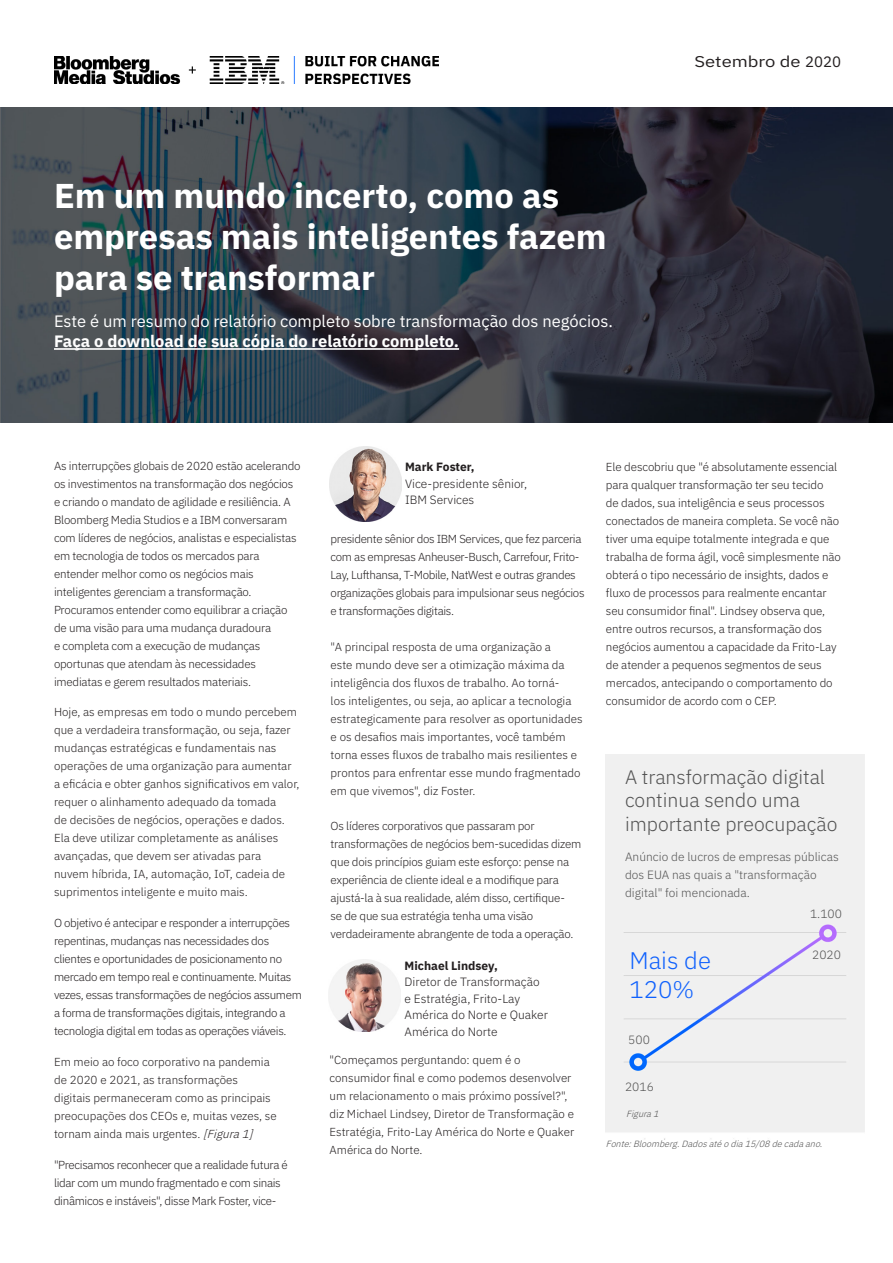
<style>
.page{position:relative;width:893px;height:1263px;background:#fff}
.page>*{position:absolute;margin:0;border:0;box-sizing:border-box;transform-origin:0 0}
.t1{font:700 34.5px/41.4px "IBM Plex Sans";color:#fff}
.t2{font:300 24px/28.8px "IBM Plex Sans";color:#0f61fd}
.t3{font:300 19.5px/23.4px "IBM Plex Sans";color:#525252}
.t4{font:16.5px "IBM Plex Sans";color:#fff}
.t5{font:700 16.5px "IBM Plex Sans";color:#fff}
.t6{font:15.6px "IBM Plex Sans";color:#231f20;scale:1.19 1}
.t7{font:300 12px/16.5px "IBM Plex Sans";color:#231f20}
.t8{font:300 12px/18px "IBM Plex Sans";color:#525252}
.t9{font:700 12px "IBM Plex Sans";color:#231f20}
.t10{font:300 11.7px/18px "IBM Plex Sans";letter-spacing:-.01em;color:#231f20}
.t11{font:300 11.7px/18px "IBM Plex Sans";letter-spacing:-.03em;color:#231f20}
.t12{font:italic 300 9px "IBM Plex Sans";color:#525252}
.s1{font-size:15px}
.s2{font-style:italic}
</style>
<div class="page">
<img style="left:330px;top:446px;width:72px;height:76px">
<img style="left:328px;top:959px;width:72px;height:72px">
<img style="left:54px;top:56px;width:384px;height:27px">
<img style="left:0;top:107px;width:893px;height:315px">
<div style="left:606px;top:754px;width:258px;height:386px;background:#f0f0f0"></div>
<hr style="left:54px;top:348px;width:405px;height:2px;background:#fff">
<h1 class="t1" style="left:54px;top:172px;width:554px">Em um mundo incerto, como as empresas mais inteligentes fazem para se transformar</h1>
<h3 class="t4" style="left:54px;top:309px;width:560px">Este é um resumo do relatório completo sobre transformação dos negócios.</h3>
<h3 class="t5" style="left:54px;top:328px;width:407px">Faça o download de sua cópia do relatório completo.</h3>
<h3 class="t6" style="left:694px;top:50px;width:125px">Setembro de <span class="s1">2020</span></h3>
<p class="t10" style="left:54px;top:455px;width:248px">As interrupções globais de 2020 estão acelerando os investimentos na transformação dos negócios e criando o mandato de agilidade e resiliência. A Bloomberg Media Studios e a IBM conversaram com líderes de negócios, analistas e especialistas em tecnologia de todos os mercados para entender melhor como os negócios mais inteligentes gerenciam a transformação.<br>Procuramos entender como equilibrar a criação de uma visão para uma mudança duradoura<br>e completa com a execução de mudanças oportunas que atendam às necessidades imediatas e gerem resultados materiais.</p>
<p class="t10" style="left:54px;top:702px;width:247px">Hoje, as empresas em todo o mundo percebem que a verdadeira transformação, ou seja, fazer mudanças estratégicas e fundamentais nas operações de uma organização para aumentar a eficácia e obter ganhos significativos em valor, requer o alinhamento adequado da tomada<br>de decisões de negócios, operações e dados.<br>Ela deve utilizar completamente as análises avançadas, que devem ser ativadas para<br>nuvem híbrida, IA, automação, IoT, cadeia de suprimentos inteligente e muito mais.</p>
<p class="t11" style="left:54px;top:913px;width:249px">O objetivo é antecipar e responder a interrupções repentinas, mudanças nas necessidades dos clientes e oportunidades de posicionamento no mercado em tempo real e continuamente. Muitas vezes, essas transformações de negócios assumem a forma de transformações digitais, integrando a tecnologia digital em todas as operações viáveis.</p>
<p class="t10" style="left:54px;top:1052px;width:224px">Em meio ao foco corporativo na pandemia de 2020 e 2021, as transformações digitais permaneceram como as principais preocupações dos CEOs e, muitas vezes, se tornam ainda mais urgentes. <span class="s2">[Figura1]</span></p>
<p class="t11" style="left:54px;top:1155px;width:235px">"Precisamos reconhecer que a realidade futura é lidar com um mundo fragmentado e com sinais dinâmicos e instáveis", disse Mark Foster, vice-</p>
<p class="t9" style="left:405px;top:457px;width:71px">Mark Foster,</p>
<p class="t7" style="left:405px;top:474px;width:124px">Vice-presidente sênior,<br>IBM Services</p>
<p class="t11" style="left:331px;top:529px;width:255px">presidente sênior dos IBM Services, que fez parceria com as empresas Anheuser-Busch, Carrefour, Frito-Lay, Lufthansa, T-Mobile, NatWest e outras grandes organizações globais para impulsionar seus negócios e transformações digitais.</p>
<p class="t10" style="left:331px;top:636px;width:254px">"A principal resposta de uma organização a<br>este mundo deve ser a otimização máxima da inteligência dos fluxos de trabalho. Ao torná-<br>los inteligentes, ou seja, ao aplicar a tecnologia estrategicamente para resolver as oportunidades e os desafios mais importantes, você também torna esses fluxos de trabalho mais resilientes e prontos para enfrentar esse mundo fragmentado em que vivemos", diz Foster.</p>
<p class="t10" style="left:331px;top:816px;width:252px">Os líderes corporativos que passaram por transformações de negócios bem-sucedidas dizem que dois princípios guiam este esforço: pense na experiência de cliente ideal e a modifique para ajustá-la à sua realidade, além disso, certifique-<br>se de que sua estratégia tenha uma visão verdadeiramente abrangente de toda a operação.</p>
<p class="t9" style="left:405px;top:956px;width:95px">Michael Lindsey,</p>
<p class="t7" style="left:405px;top:972px;width:145px">Diretor de Transformação e Estratégia, Frito-Lay<br>América do Norte e Quaker<br>América do Norte</p>
<p class="t10" style="left:330px;top:1049px;width:246px">"Começamos perguntando: quem é o consumidor final e como podemos desenvolver um relacionamento o mais próximo possível?", diz Michael Lindsey, Diretor de Transformação e Estratégia, Frito-Lay América do Norte e Quaker América do Norte.</p>
<p class="t10" style="left:606px;top:456px;width:236px">Ele descobriu que "é absolutamente essencial para qualquer transformação ter seu tecido<br>de dados, sua inteligência e seus processos conectados de maneira completa. Se você não tiver uma equipe totalmente integrada e que trabalha de forma ágil, você simplesmente não obterá o tipo necessário de insights, dados e fluxo de processos para realmente encantar seu consumidor final". Lindsey observa que, entre outros recursos, a transformação dos negócios aumentou a capacidade da Frito-Lay de atender a pequenos segmentos de seus mercados, antecipando o comportamento do consumidor de acordo com o CEP.</p>
<h3 class="t3" style="left:625px;top:764px;width:214px">A transformação digital continua sendo uma importante preocupação</h3>
<p class="t8" style="left:625px;top:847px;width:215px">Anúncio de lucros de empresas públicas dos EUA nas quais a "transformação digital" foi mencionada.</p>
<h2 class="t2" style="left:629px;top:944px;width:83px">Mais de<br>120%</h2>
<p class="t8" style="left:810px;top:904px;width:33px">1.100</p>
<p class="t8" style="left:812px;top:944px;width:30px">2020</p>
<p class="t8" style="left:628px;top:1029px;width:23px">500</p>
<p class="t8" style="left:625px;top:1076px;width:30px">2016</p>
<p class="t12" style="left:626px;top:1107px;width:37px">Figura1</p>
<p class="t12" style="left:606px;top:1137px;width:221px">Fonte:Bloomberg.Dadosatéodia15/08decadaano.</p>
</div>
